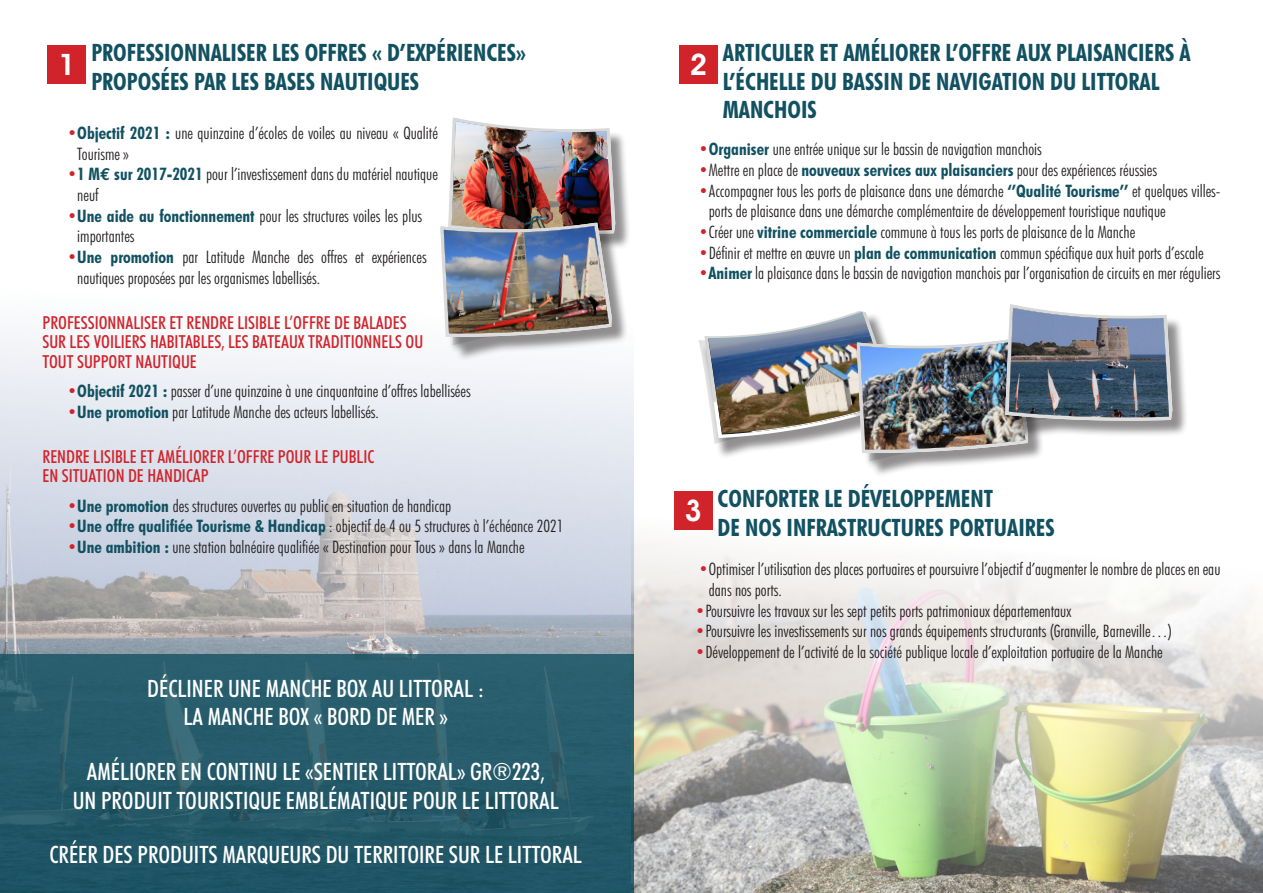
<style>
.page{position:relative;width:1263px;height:893px;background:#fff}
.page>*{position:absolute;margin:0;border:0;box-sizing:border-box;transform-origin:0 0}
.t1{font:30px "Ambient";color:#fff}
.INTER2{font:700 condensed 24px/28.8px "Futura BT";color:#125161}
.texte{font:500 condensed 24px/28.8px "Futura BT";color:#fff;text-align:center}
.INTER3{font:500 condensed 18px/19.5px "Futura BT";color:#d1232a}
.TEXTE_ENUM{font:300 condensed 17.25px/20.7px "Futura BT";color:#231f20}
.s1{color:#d1232a}
.s2{font-weight:700;color:#125161}
.s3{font-family:"Euro Mono";font-weight:700;font-stretch:normal;color:#125161}
</style>
<div class="page">
<img style="left:0;top:334px;width:634px;height:321px">
<img style="left:631px;top:485px;width:632px;height:408px">
<div style="left:701px;top:312px;width:213px;height:148px;background:#231f20;opacity:.5"></div>
<svg style="left:698px;top:336px;width:86px;height:108px"></svg>
<img style="left:704px;top:311px;width:193px;height:127px">
<img style="left:708px;top:312px;width:185px;height:122px">
<div style="left:48px;top:45px;width:38px;height:38px;background:#d1232a"></div>
<div style="left:679px;top:45px;width:38px;height:38px;background:#d1232a"></div>
<div style="left:674px;top:491px;width:38px;height:39px;background:#d1232a"></div>
<svg style="left:0;top:655px;width:634px;height:238px;background:#255a69"></svg>
<div style="left:450px;top:120px;width:182px;height:133px;background:#231f20;opacity:.5"></div>
<img style="left:450px;top:118px;width:165px;height:107px">
<img style="left:452px;top:121px;width:160px;height:8px">
<div style="left:442px;top:225px;width:186px;height:136px;background:#231f20;opacity:.5"></div>
<img style="left:444px;top:129px;width:168px;height:216px">
<img style="left:440px;top:223px;width:172px;height:114px">
<img style="left:444px;top:226px;width:165px;height:107px">
<div style="left:859px;top:341px;width:186px;height:136px;background:#231f20;opacity:.5"></div>
<div style="left:1007px;top:307px;width:182px;height:133px;background:#231f20;opacity:.5"></div>
<img style="left:861px;top:316px;width:308px;height:145px">
<img style="left:1005px;top:304px;width:167px;height:117px">
<img style="left:1009px;top:308px;width:160px;height:109px">
<p class="t1" style="left:59px;top:51px;width:18px">1</p>
<p class="INTER2" style="left:91px;top:38px;width:436px">PROFESSIONNALISER LES OFFRES « D’EXPÉRIENCES»<br>PROPOSÉES PAR LES BASES NAUTIQUES</p>
<p class="TEXTE_ENUM" style="left:77px;top:122px;width:362px;text-indent:-10px"><span class="s1">•</span><span class="s2">Objectif 2021 :</span> une quinzaine d’écoles de voiles au niveau « Qualité<br>Tourisme »</p>
<p class="TEXTE_ENUM" style="left:77px;top:164px;width:362px;text-indent:-10px"><span class="s1">•</span><span class="s2">1 M</span><span class="s3">€</span> <span class="s2">sur 2017-2021</span> pour l’investissement dans du matériel nautique neuf</p>
<p class="TEXTE_ENUM" style="left:77px;top:205px;width:346px;text-indent:-10px"><span class="s1">•</span><span class="s2">Une aide au fonctionnement</span> pour les structures voiles les plus importantes</p>
<p class="TEXTE_ENUM" style="left:77px;top:247px;width:351px;text-indent:-10px"><span class="s1">•</span><span class="s2">Une promotion</span> par Latitude Manche des offres et expériences nautiques proposées par les organismes labellisés.</p>
<p class="INTER3" style="left:43px;top:313px;width:382px">PROFESSIONNALISER ET RENDRE LISIBLE L’OFFRE DE BALADES<br>SUR LES VOILIERS HABITABLES, LES BATEAUX TRADITIONNELS OU<br>TOUT SUPPORT NAUTIQUE</p>
<p class="TEXTE_ENUM" style="left:67px;top:380px;width:405px"><span class="s1">•</span><span class="s2">Objectif 2021 :</span> passer d’une quinzaine à une cinquantaine d’offres labellisées</p>
<p class="TEXTE_ENUM" style="left:67px;top:401px;width:313px"><span class="s1">•</span><span class="s2">Une promotion</span> par Latitude Manche des acteurs labellisés.</p>
<p class="INTER3" style="left:43px;top:447px;width:333px">RENDRE LISIBLE ET AMÉLIORER L’OFFRE POUR LE PUBLIC<br>EN SITUATION DE HANDICAP</p>
<p class="TEXTE_ENUM" style="left:67px;top:495px;width:386px"><span class="s1">•</span><span class="s2">Une promotion</span> des structures ouvertes au public en situation de handicap</p>
<p class="TEXTE_ENUM" style="left:67px;top:516px;width:498px"><span class="s1">•</span><span class="s2">Une offre qualifiée Tourisme &amp; Handicap</span> : objectif de 4 ou 5 structures à l’échéance 2021</p>
<p class="TEXTE_ENUM" style="left:67px;top:536px;width:459px"><span class="s1">•</span><span class="s2">Une ambition :</span> une station balnéaire qualifiée « Destination pour Tous » dans la Manche</p>
<p class="texte" style="left:147px;top:673px;width:338px">DÉCLINER UNE MANCHE BOX AU LITTORAL :<br>LA MANCHE BOX « BORD DE MER »</p>
<p class="texte" style="left:73px;top:757px;width:488px">AMÉLIORER EN CONTINU LE «SENTIER LITTORAL» GR®223,<br>UN PRODUIT TOURISTIQUE EMBLÉMATIQUE POUR LE LITTORAL</p>
<p class="texte" style="left:49px;top:840px;width:534px">CRÉER DES PRODUITS MARQUEURS DU TERRITOIRE SUR LE LITTORAL</p>
<p class="t1" style="left:690px;top:51px;width:18px">2</p>
<p class="INTER2" style="left:723px;top:38px;width:469px">ARTICULER ET AMÉLIORER L’OFFRE AUX PLAISANCIERS À<br>L’ÉCHELLE DU BASSIN DE NAVIGATION DU LITTORAL<br>MANCHOIS</p>
<p class="TEXTE_ENUM" style="left:699px;top:139px;width:345px"><span class="s1">•</span><span class="s2">Organiser</span> une entrée unique sur le bassin de navigation manchois</p>
<p class="TEXTE_ENUM" style="left:699px;top:159px;width:460px"><span class="s1">•</span>Mettre en place de <span class="s2">nouveaux services aux plaisanciers</span> pour des expériences réussies</p>
<p class="TEXTE_ENUM" style="left:709px;top:180px;width:513px;text-indent:-10px"><span class="s1">•</span>Accompagner tous les ports de plaisance dans une démarche <span class="s2">‘’Qualité Tourisme’’</span> et quelques villes&shy;ports de plaisance dans une démarche complémentaire de développement touristique nautique</p>
<p class="TEXTE_ENUM" style="left:699px;top:221px;width:438px"><span class="s1">•</span>Créer une <span class="s2">vitrine commerciale</span> commune à tous les ports de plaisance de la Manche</p>
<p class="TEXTE_ENUM" style="left:699px;top:242px;width:507px"><span class="s1">•</span>Définir et mettre en œuvre un <span class="s2">plan de communication</span> commun spécifique aux huit ports d’escale</p>
<p class="TEXTE_ENUM" style="left:698px;top:263px;width:523px"><span class="s1">•</span><span class="s2">Animer</span> la plaisance dans le bassin de navigation manchois par l’organisation de circuits en mer réguliers</p>
<p class="t1" style="left:685px;top:497px;width:18px">3</p>
<p class="INTER2" style="left:717px;top:484px;width:338px">CONFORTER LE DÉVELOPPEMENT<br>DE NOS INFRASTRUCTURES PORTUAIRES</p>
<p class="TEXTE_ENUM" style="left:709px;top:559px;width:513px;text-indent:-10px"><span class="s1">•</span>Optimiser l’utilisation des places portuaires et poursuivre l’objectif d’augmenter le nombre de places en eau dans nos ports.</p>
<p class="TEXTE_ENUM" style="left:695px;top:600px;width:377px"><span class="s1">•</span>Poursuivre les travaux sur les sept petits ports patrimoniaux départementaux</p>
<p class="TEXTE_ENUM" style="left:695px;top:621px;width:478px"><span class="s1">•</span>Poursuivre les investissements sur nos grands équipements structurants (Granville, Barneville…)</p>
<p class="TEXTE_ENUM" style="left:695px;top:641px;width:469px"><span class="s1">•</span>Développement de l’activité de la société publique locale d’exploitation portuaire de la Manche</p>
</div>
